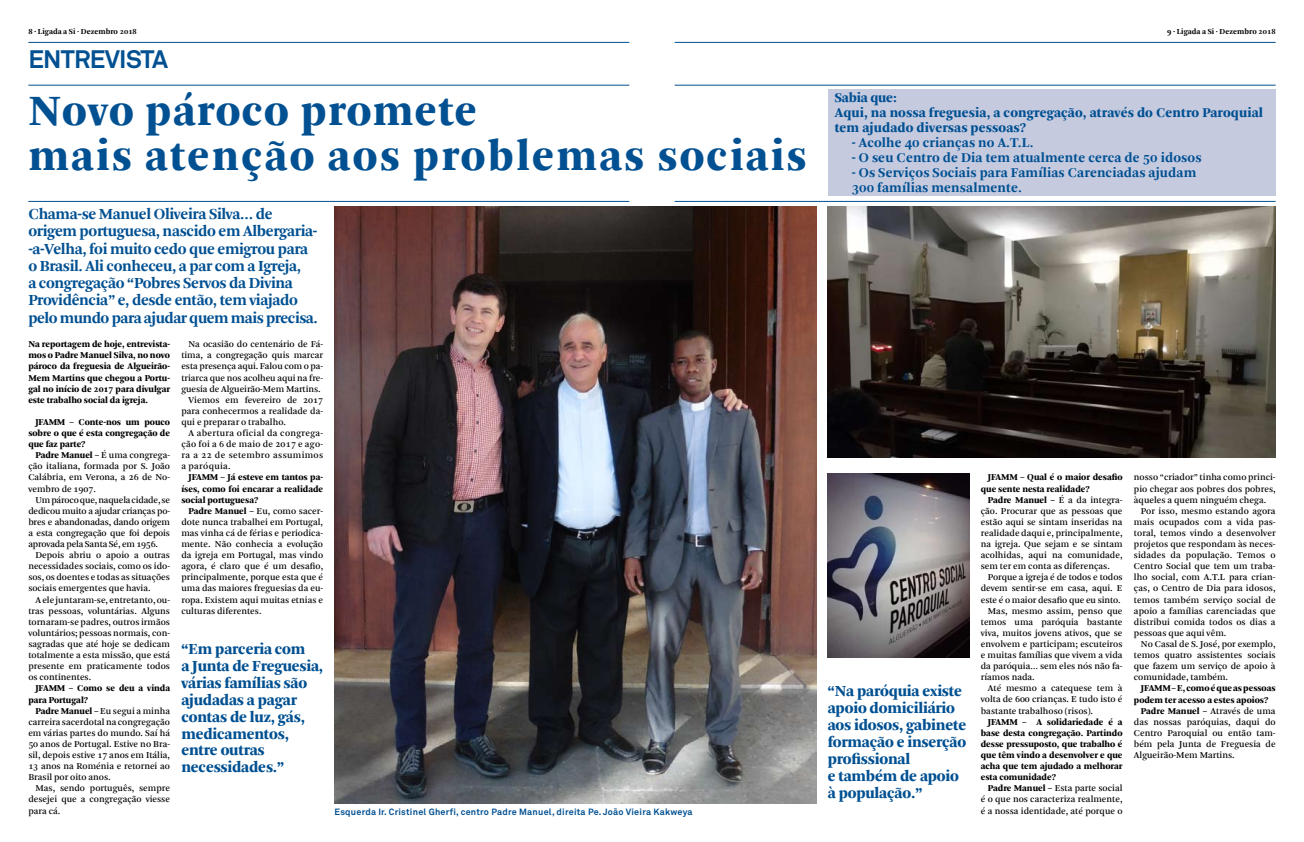
<style>
.page{position:relative;width:1304px;height:842px;background:#fff}
.page>*{position:absolute;margin:0;border:0;box-sizing:border-box;transform-origin:0 0}
.t1{font:900 45px/45px "Arnhem";letter-spacing:.05em;color:#005092}
.t2{font:700 25px "Akkurat";color:#005092}
.t3{font:700 16px/17.3px "Arnhem";letter-spacing:-.02em;color:#005092}
.t4{font:900 16px/17px "Arnhem";letter-spacing:-.01em;color:#005092}
.t5{font:700 14px/15px "Arnhem";letter-spacing:.01em;color:#005092}
.t6{font:900 14px/15px "Arnhem";letter-spacing:.01em;color:#005092}
.t7{font:9.4px/11.1px "Arnhem";color:#000;text-align:justify}
.t8{font:900 9.4px/11.1px "Arnhem";color:#000;text-align:justify}
.t9{font:9.4px "Arnhem";letter-spacing:.03em;color:#000}
.t10{font:700 9px "Akkurat";letter-spacing:.025em;color:#005092}
.t11{font:700 8px "Arnhem";letter-spacing:.01em;color:#000}
.s1{font-weight:900}
.s2{font-weight:400}
</style>
<div class="page">
<hr style="left:28px;top:42px;width:601px;height:1px;background:#005092">
<hr style="left:28px;top:85px;width:601px;height:1px;background:#005092">
<hr style="left:675px;top:42px;width:601px;height:1px;background:#005092">
<hr style="left:675px;top:85px;width:601px;height:1px;background:#005092">
<div style="left:828px;top:90px;width:448px;height:106px;background:#c5cadf"></div>
<hr style="left:28px;top:201px;width:601px;height:1px;background:#005092">
<hr style="left:675px;top:201px;width:601px;height:1px;background:#005092">
<img style="left:334px;top:207px;width:482px;height:596px">
<img style="left:828px;top:207px;width:448px;height:250px">
<img style="left:828px;top:473px;width:141px;height:185px">
<p class="t11" style="left:28px;top:28px;width:110px"><span class="s1">8 </span><sup>.</sup> Ligada a Si . Dezembro 2018</p>
<p class="t11" style="left:1167px;top:28px;width:110px"><span class="s1">9 </span><sup>.</sup> Ligada a Si . Dezembro 2018</p>
<h2 class="t2" style="left:28px;top:44px;width:30px">Entrevista</h2>
<h1 class="t1" style="left:28px;top:92px;width:779px">Novo pároco promete<br>mais atenção aos problemas sociais</h1>
<p class="t3" style="left:28px;top:206px;width:291px">Chama-se Manuel Oliveira Silva… de origem portuguesa, nascido em Albergaria--a-Velha, foi muito cedo que emigrou para o Brasil. Ali conheceu, a par com a Igreja,<br>a congregação “Pobres Servos da Divina Providência” e, desde então, tem viajado pelo mundo para ajudar quem mais precisa.</p>
<p class="t7" style="left:189px;top:339px;width:136px">Na ocasião do centenário de Fá-</p>
<p class="t7" style="left:181px;top:350px;width:143px">tima, a congregação quis marcar</p>
<p class="t7" style="left:181px;top:362px;width:143px">esta presença aqui. Falou com o pa-</p>
<p class="t7" style="left:181px;top:373px;width:143px">triarca que nos acolheu aqui na fre-</p>
<p class="t7" style="left:181px;top:384px;width:141px">guesia de Algueirão-Mem Martins.</p>
<p class="t7" style="left:189px;top:395px;width:136px">Viemos em fevereiro de 2017</p>
<p class="t7" style="left:181px;top:406px;width:143px">para conhecermos a realidade da-</p>
<p class="t7" style="left:181px;top:417px;width:106px">qui e preparar o trabalho.</p>
<p class="t9" style="left:189px;top:429px;width:136px">A abertura oficial da congrega-</p>
<p class="t9" style="left:181px;top:440px;width:143px">ção foi a 6 de maio de 2017 e ago-</p>
<p class="t9" style="left:181px;top:451px;width:143px">ra a 22 de setembro assumimos</p>
<p class="t9" style="left:181px;top:462px;width:51px">a paróquia.</p>
<p class="t8" style="left:181px;top:473px;width:143px;text-indent:7px">JFAMM – Já esteve em tantos pa&shy;íses, como foi encarar a realidade social portuguesa?</p>
<p class="t7" style="left:181px;top:506px;width:143px;text-indent:7px"><span class="s1">Padre Manuel –</span> Eu, como sacer&shy;dote nunca trabalhei em Portugal, mas vinha cá de férias e periodica&shy;mente. Não conhecia a evolução da igreja em Portugal, mas vindo agora, é claro que é um desafio, principalmente, porque esta que é uma das maiores freguesias da eu&shy;ropa. Existem aqui muitas etnias e culturas diferentes.</p>
<p class="t8" style="left:28px;top:339px;width:143px">Na reportagem de hoje, entrevista&shy;mos o Padre Manuel Silva, no novo pároco da freguesia de Algueirão-Mem Martins que chegou a Portu&shy;gal no início de 2017 para divulgar este trabalho social da igreja.</p>
<p class="t8" style="left:28px;top:417px;width:143px;text-indent:7px">JFAMM – Conte-nos um pouco sobre o que é esta congregação de que faz parte?</p>
<p class="t7" style="left:28px;top:450px;width:143px;text-indent:7px"><span class="s1">Padre Manuel –</span> É uma congrega&shy;ção italiana, formada por S. João Calábria, em Verona, a 26 de No&shy;vembro de 1907.</p>
<p class="t7" style="left:28px;top:495px;width:143px;text-indent:7px">Um pároco que, naquela cidade, se dedicou muito a ajudar crianças po&shy;bres e abandonadas, dando origem a esta congregação que foi depois aprovada pela Santa Sé, em 1956.</p>
<p class="t7" style="left:28px;top:550px;width:143px;text-indent:7px">Depois abriu o apoio a outras necessidades sociais, como os ido&shy;sos, os doentes e todas as situações sociais emergentes que havia.</p>
<p class="t7" style="left:28px;top:595px;width:143px;text-indent:7px">A ele juntaram-se, entretanto, ou&shy;tras pessoas, voluntárias. Alguns tornaram-se padres, outros irmãos voluntários; pessoas normais, con&shy;sagradas que até hoje se dedicam totalmente a esta missão, que está presente em praticamente todos os continentes.</p>
<p class="t8" style="left:28px;top:684px;width:143px;text-indent:7px">JFAMM – Como se deu a vinda para Portugal?</p>
<p class="t7" style="left:28px;top:706px;width:143px;text-indent:7px"><span class="s1">Padre Manuel –</span> Eu segui a minha carreira sacerdotal na congregação em várias partes do mundo. Saí há 50 anos de Portugal. Estive no Bra&shy;sil, depois estive 17 anos em Itália, 13 anos na Roménia e retornei ao Brasil por oito anos.</p>
<p class="t7" style="left:28px;top:783px;width:143px;text-indent:7px">Mas, sendo português, sempre desejei que a congregação viesse para cá.</p>
<h3 class="t4" style="left:181px;top:641px;width:143px">“Em parceria com<br>a Junta de Freguesia, várias famílias são ajudadas a pagar contas de luz, gás, medicamentos, entre outras necessidades.”</h3>
<p class="t10" style="left:334px;top:806px;width:360px">Esquerda Ir. Cristinel Gherfi, centro Padre Manuel, direita Pe. João Vieira Kakweya</p>
<h3 class="t6" style="left:835px;top:91px;width:430px">Sabia que:<br>Aqui, na nossa freguesia, a congregação, através do Centro Paroquial tem ajudado diversas pessoas?</h3>
<h3 class="t5" style="left:852px;top:136px;width:183px">- Acolhe 40 crianças no A.T.L.</h3>
<h3 class="t5" style="left:852px;top:151px;width:351px">- O seu Centro de Dia tem atualmente cerca de 50 idosos</h3>
<h3 class="t5" style="left:852px;top:166px;width:346px">- Os Serviços Sociais para Famílias Carenciadas ajudam<br>300 famílias mensalmente.</h3>
<h3 class="t4" style="left:828px;top:684px;width:140px">“Na paróquia existe apoio domiciliário aos idosos, gabinete formação e inserção profissional<br>e também de apoio à população.”</h3>
<p class="t8" style="left:981px;top:473px;width:143px;text-indent:7px">JFAMM – Qual é o maior desafio que sente nesta realidade?</p>
<p class="t7" style="left:981px;top:495px;width:143px;text-indent:7px"><span class="s1">Padre Manuel –</span> É a da integra&shy;ção. Procurar que as pessoas que estão aqui se sintam inseridas na realidade daqui e, principalmente, na igreja. Que sejam e se sintam acolhidas, aqui na comunidade, sem ter em conta as diferenças.</p>
<p class="t7" style="left:988px;top:572px;width:136px">Porque a igreja é de todos e todos</p>
<p class="t7" style="left:981px;top:584px;width:143px">devem sentir-se em casa, aqui. E</p>
<p class="t7" style="left:981px;top:595px;width:141px">este é o maior desafio que eu sinto.</p>
<p class="t7" style="left:988px;top:606px;width:136px">Mas, mesmo assim, penso que</p>
<p class="t7" style="left:981px;top:617px;width:143px">temos uma paróquia bastante</p>
<p class="t7" style="left:981px;top:628px;width:143px">viva, muitos jovens ativos, que se</p>
<p class="t7" style="left:981px;top:639px;width:143px">envolvem e participam; escuteiros</p>
<p class="t7" style="left:981px;top:650px;width:143px">e muitas famílias que vivem a vida</p>
<p class="t7" style="left:981px;top:661px;width:143px">da paróquia… sem eles nós não fa-</p>
<p class="t7" style="left:981px;top:672px;width:55px">ríamos nada.</p>
<p class="t7" style="left:988px;top:683px;width:136px">Até mesmo a catequese tem à</p>
<p class="t7" style="left:981px;top:695px;width:143px">volta de 600 crianças. E tudo isto é</p>
<p class="t7" style="left:981px;top:706px;width:114px">bastante trabalhoso (risos).</p>
<p class="t8" style="left:981px;top:717px;width:143px;text-indent:7px">JFAMM – A solidariedade é a base desta congregação. Partindo desse pressuposto, que trabalho é que têm vindo a desenvolver e que acha que tem ajudado a melhorar esta comunidade?</p>
<p class="t7" style="left:981px;top:783px;width:143px;text-indent:7px"><span class="s1">Padre Manuel –</span> Esta parte social é o que nos caracteriza realmente, é a nossa identidade, até porque o</p>
<p class="t7" style="left:1134px;top:473px;width:143px">nosso “criador” tinha como princi&shy;pio chegar aos pobres dos pobres, àqueles a quem ninguém chega.</p>
<p class="t7" style="left:1134px;top:506px;width:143px;text-indent:7px">Por isso, mesmo estando agora mais ocupados com a vida pas&shy;toral, temos vindo a desenvolver projetos que respondam às neces&shy;sidades da população. Temos o Centro Social que tem um traba&shy;lho social, com A.T.L para crian&shy;ças, o Centro de Dia para idosos, temos também serviço social de apoio a famílias carenciadas que distribui comida todos os dias a pessoas que aqui vêm.</p>
<p class="t7" style="left:1134px;top:639px;width:143px;text-indent:7px">No Casal de S. José, por exemplo, temos quatro assistentes sociais que fazem um serviço de apoio à comunidade, também.</p>
<p class="t8" style="left:1141px;top:684px;width:136px">JFAMM – E, como é que as pessoas</p>
<p class="t8" style="left:1134px;top:695px;width:136px">podem ter acesso a estes apoios?</p>
<p class="t8" style="left:1141px;top:706px;width:136px">Padre Manuel – <span class="s2">Através de uma</span></p>
<p class="t7" style="left:1134px;top:717px;width:143px">das nossas paróquias, daqui do</p>
<p class="t7" style="left:1134px;top:728px;width:143px">Centro Paroquial ou então tam-</p>
<p class="t7" style="left:1134px;top:739px;width:143px">bém pela Junta de Freguesia de</p>
<p class="t7" style="left:1134px;top:750px;width:102px">Algueirão-Mem Martins.</p>
</div>
